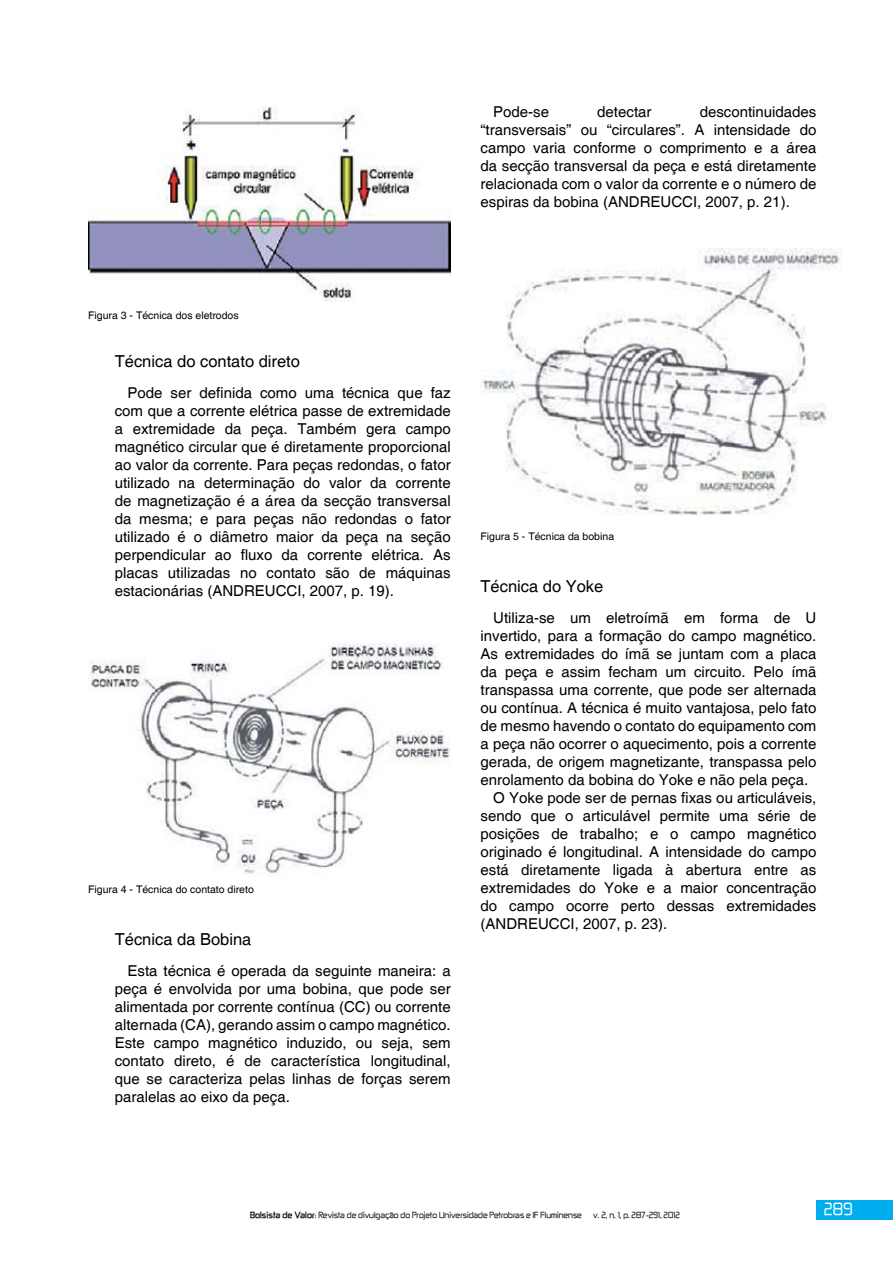
<style>
.page{position:relative;width:893px;height:1263px;background:#fff}
.page>*{position:absolute;margin:0;border:0;box-sizing:border-box;transform-origin:0 0}
.t1{font:16.5px "Helvetica";color:#000}
.t2{font:15px/18px "Helvetica";color:#000;text-align:justify}
.t3{font:15px "Zekton";color:#fff}
.t4{font:10.5px "Helvetica";color:#000}
.t5{font:7.5px "Zekton";color:#000}
.s1{font-weight:700}
</style>
<div class="page">
<div style="left:816px;top:1200px;width:77px;height:19px;background:#00aeef"></div>
<img style="left:88px;top:107px;width:363px;height:194px">
<img style="left:90px;top:642px;width:360px;height:233px">
<img style="left:483px;top:249px;width:359px;height:266px">
<p class="t2" style="left:480px;top:104px;width:337px;text-indent:219px">descontinuidades “transversais” ou “circulares”. A intensidade do campo varia conforme o comprimento e a área da secção transversal da peça e está diretamente relacionada com o valor da corrente e o número de espiras da bobina (ANDREUCCI, 2007, p. 21).</p>
<p class="t2" style="left:493px;top:104px;width:57px">Pode-se</p>
<p class="t2" style="left:597px;top:104px;width:56px">detectar</p>
<p class="t4" style="left:88px;top:309px;width:152px">Figura 3 - Técnica dos eletrodos</p>
<p class="t1" style="left:115px;top:352px;width:187px">Técnica do contato direto</p>
<p class="t2" style="left:115px;top:384px;width:337px;text-indent:13px">Pode ser definida como uma técnica que faz com que a corrente elétrica passe de extremidade a extremidade da peça. Também gera campo magnético circular que é diretamente proporcional ao valor da corrente. Para peças redondas, o fator utilizado na determinação do valor da corrente de magnetização é a área da secção transversal da mesma; e para peças não redondas o fator utilizado é o diâmetro maior da peça na seção perpendicular ao fluxo da corrente elétrica. As placas utilizadas no contato são de máquinas estacionárias (ANDREUCCI, 2007, p. 19).</p>
<p class="t4" style="left:88px;top:883px;width:167px">Figura 4 - Técnica do contato direto</p>
<p class="t1" style="left:115px;top:930px;width:138px">Técnica da Bobina</p>
<p class="t2" style="left:115px;top:962px;width:337px;text-indent:13px">Esta técnica é operada da seguinte maneira: a peça é envolvida por uma bobina, que pode ser alimentada por corrente contínua (CC) ou corrente alternada (CA), gerando assim o campo magnético.<br>Este campo magnético induzido, ou seja, sem contato direto, é de característica longitudinal, que se caracteriza pelas linhas de forças serem paralelas ao eixo da peça.</p>
<p class="t4" style="left:480px;top:530px;width:135px">Figura 5 - Técnica da bobina</p>
<p class="t1" style="left:480px;top:577px;width:124px">Técnica do Yoke</p>
<p class="t2" style="left:493px;top:609px;width:325px">Utiliza-se um eletroímã em forma de U</p>
<p class="t2" style="left:480px;top:627px;width:337px">invertido, para a formação do campo magnético.</p>
<p class="t2" style="left:480px;top:645px;width:337px">As extremidades do ímã se juntam com a placa</p>
<p class="t2" style="left:480px;top:663px;width:337px">da peça e assim fecham um circuito. Pelo ímã</p>
<p class="t2" style="left:480px;top:681px;width:337px">transpassa uma corrente, que pode ser alternada</p>
<p class="t2" style="left:480px;top:699px;width:337px">ou contínua. A técnica é muito vantajosa, pelo fato</p>
<p class="t2" style="left:480px;top:717px;width:337px">de mesmo havendo o contato do equipamento com</p>
<p class="t2" style="left:480px;top:735px;width:337px">a peça não ocorrer o aquecimento, pois a corrente</p>
<p class="t2" style="left:480px;top:753px;width:337px">gerada, de origem magnetizante, transpassa pelo</p>
<p class="t2" style="left:480px;top:771px;width:329px">enrolamento da bobina do Yoke e não pela peça.</p>
<p class="t2" style="left:493px;top:789px;width:325px">O Yoke pode ser de pernas fixas ou articuláveis,</p>
<p class="t2" style="left:480px;top:807px;width:337px">sendo que o articulável permite uma série de</p>
<p class="t2" style="left:480px;top:825px;width:337px">posições de trabalho; e o campo magnético</p>
<p class="t2" style="left:480px;top:843px;width:337px">originado é longitudinal. A intensidade do campo</p>
<p class="t2" style="left:480px;top:861px;width:337px">está diretamente ligada à abertura entre as</p>
<p class="t2" style="left:480px;top:879px;width:337px">extremidades do Yoke e a maior concentração</p>
<p class="t2" style="left:480px;top:897px;width:337px">do campo ocorre perto dessas extremidades</p>
<p class="t2" style="left:480px;top:915px;width:188px">(ANDREUCCI, 2007, p. 23).</p>
<p class="t5" style="left:250px;top:1210px;width:333px"><span class="s1">Bolsista de Valor</span>: Revista de divulgação do Projeto Universidade Petrobras e IF Fluminense</p>
<p class="t5" style="left:593px;top:1210px;width:88px">v. 2, n. 1, p. 287-291, 2012</p>
<p class="t3" style="left:824px;top:1199px;width:30px">289</p>
</div>
